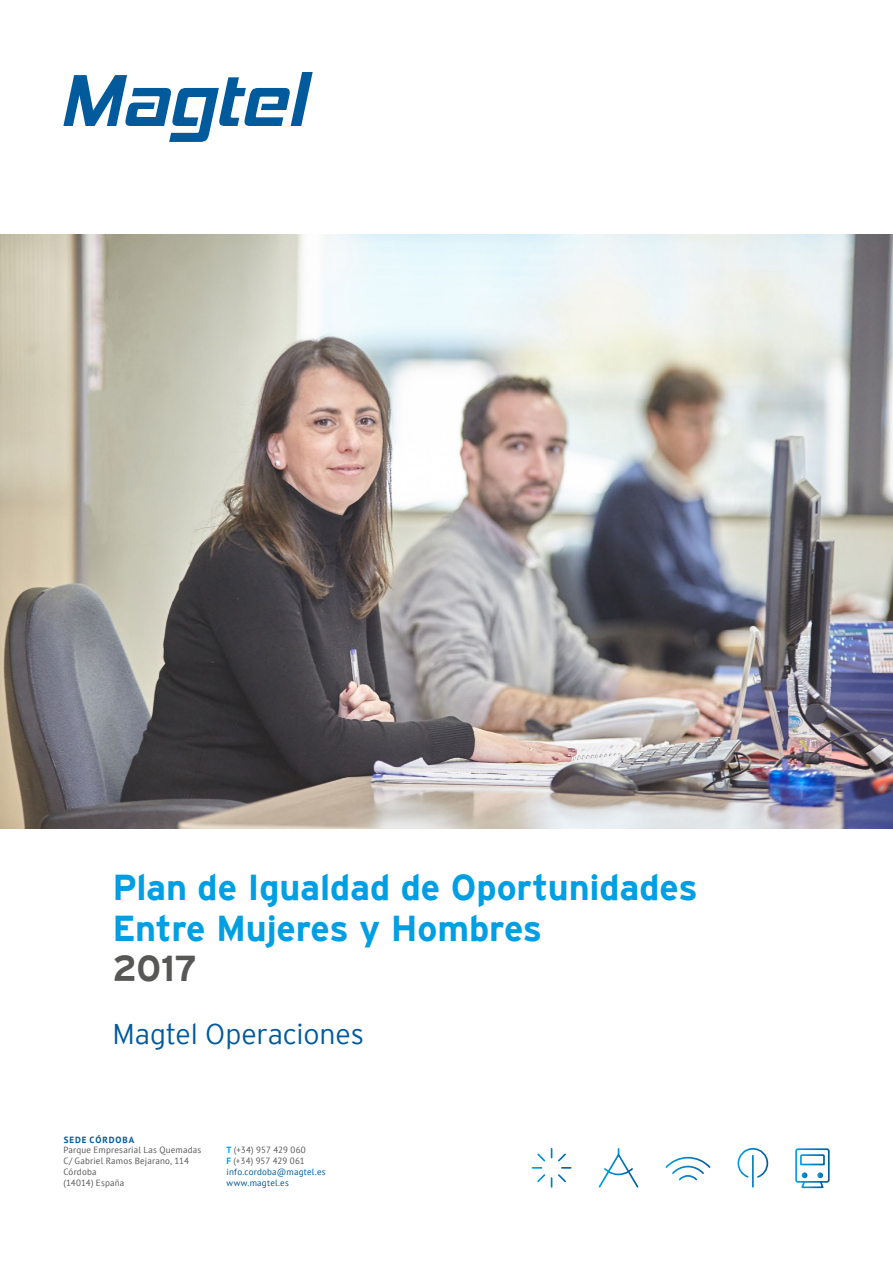
<style>
.page{position:relative;width:893px;height:1263px;background:#fff}
.page>*{position:absolute;margin:0;border:0;box-sizing:border-box;transform-origin:0 0}
.t1{font:700 36px/40.5px "Interstate";letter-spacing:-.005em;color:#009fe3}
.t2{font:700 36px "Interstate";color:#575756}
.t3{font:300 28.5px "Interstate";letter-spacing:-.005em;color:#005a9b}
.t4{font:9px/10.8px "PT Sans";letter-spacing:.025em;color:#575756}
.t5{font:9px/10.8px "PT Sans";letter-spacing:.025em;color:#005a9b}
.t6{font:700 9px "PT Sans";letter-spacing:.105em;color:#005a9b}
.s1{font-weight:700;color:#009fe3}
.s2{color:#575756}
</style>
<div class="page">
<svg style="left:63px;top:72px;width:250px;height:70px"></svg>
<svg style="left:665px;top:1156px;width:46px;height:25px"></svg>
<svg style="left:531px;top:1148px;width:41px;height:40px"></svg>
<svg style="left:800px;top:1154px;width:25px;height:12px"></svg>
<div style="left:795px;top:1148px;width:35px;height:35px;border:2px solid #fff;border-radius:2px"></div>
<svg style="left:800px;top:1172px;width:25px;height:17px"></svg>
<svg style="left:737px;top:1148px;width:32px;height:40px"></svg>
<svg style="left:598px;top:1149px;width:41px;height:39px"></svg>
<img style="left:0;top:235px;width:893px;height:593px">
<h1 class="t1" style="left:112px;top:867px;width:587px">Plan de Igualdad de Oportunidades<br>Entre Mujeres y Hombres</h1>
<h1 class="t2" style="left:112px;top:948px;width:86px">2017</h1>
<h2 class="t3" style="left:112px;top:1018px;width:253px">Magtel Operaciones</h2>
<p class="t6" style="left:64px;top:1133px;width:72px">SEDE CÓRDOBA</p>
<p class="t4" style="left:63px;top:1144px;width:139px">Parque Empresarial Las Quemadas<br>C/ Gabriel Ramos Bejarano, 114<br>Córdoba<br>(14014) España</p>
<p class="t5" style="left:227px;top:1144px;width:101px"><span class="s1">T</span> <span class="s2">(+34) 957 429 060<br></span><span class="s1">F</span> <span class="s2">(+34) 957 429 061 </span>info.cordoba@magtel.es www.magtel.es</p>
</div>
